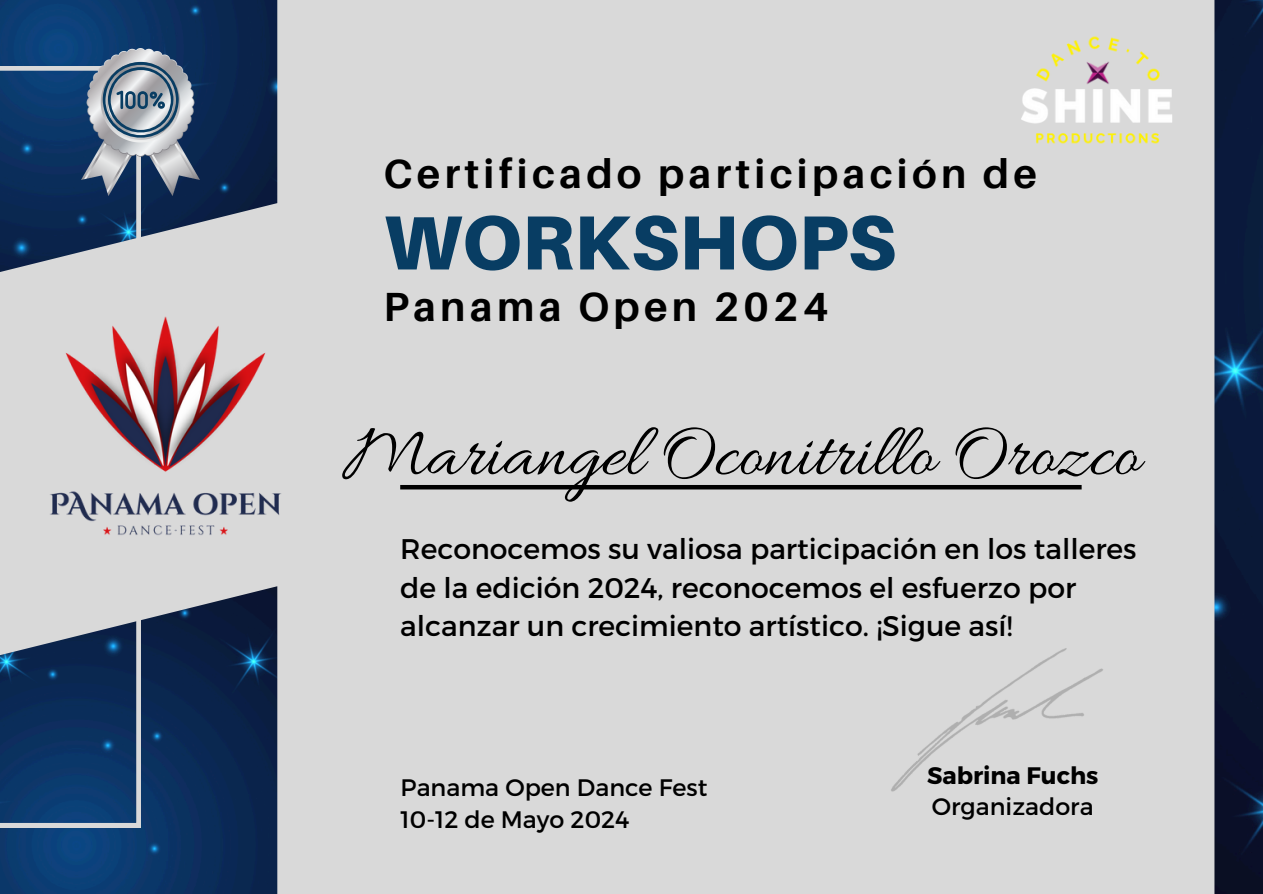
<style>
.page{position:relative;width:1263px;height:894px;background:#fff}
.page>*{position:absolute;margin:0;border:0;box-sizing:border-box;transform-origin:0 0}
.t1{font:900 76.65px "Aileron";color:#083d63}
.t2{font:76.5px "Allura";color:#000}
.t3{font:700 40.65px "Aileron";letter-spacing:.105em;color:#000}
.t4{font:28.35px/38.2px "Montserrat";color:#000}
.t5{font:23.85px "Montserrat";color:#000}
.t6{font:700 23.85px "Montserrat";color:#000}
</style>
<div class="page">
<div style="left:0;top:0;width:1263px;height:893px;background:#d9d9d9"></div>
<img style="left:0;top:0;width:277px;height:237px">
<img style="left:0;top:605px;width:277px;height:288px">
<img style="left:1214px;top:256px;width:49px;height:637px">
<svg style="left:0;top:66px;width:141px;height:761px;background:#264770"></svg>
<img style="left:1021px;top:0;width:242px;height:256px">
<img style="left:0;top:250px;width:281px;height:355px">
<img style="left:81px;top:49px;width:119px;height:146px">
<svg style="left:103px;top:53px;width:76px;height:97px"></svg>
<hr style="left:400px;top:485px;width:682px;height:4px;background:#000">
<img style="left:891px;top:563px;width:355px;height:258px">
<p class="t3" style="left:383px;top:148px;width:655px">Certificado participación de</p>
<p class="t1" style="left:383px;top:195px;width:514px">WORKSHOPS</p>
<p class="t3" style="left:383px;top:281px;width:447px">Panama Open 2024</p>
<p class="t2" style="left:343px;top:411px;width:799px">Mariangel Oconitrillo Orozco</p>
<p class="t4" style="left:400px;top:528px;width:738px">Reconocemos su valiosa participación en los talleres de la edición 2024, reconocemos el esfuerzo por alcanzar un crecimiento artístico. ¡Sigue así!</p>
<h1 class="t5" style="left:401px;top:772px;width:308px">Panama Open Dance Fest</h1>
<h3 class="t5" style="left:401px;top:803px;width:230px">10-12 de Mayo 2024</h3>
<h4 class="t6" style="left:927px;top:759px;width:173px">Sabrina Fuchs</h4>
<p class="t5" style="left:932px;top:790px;width:163px">Organizadora</p>
</div>
